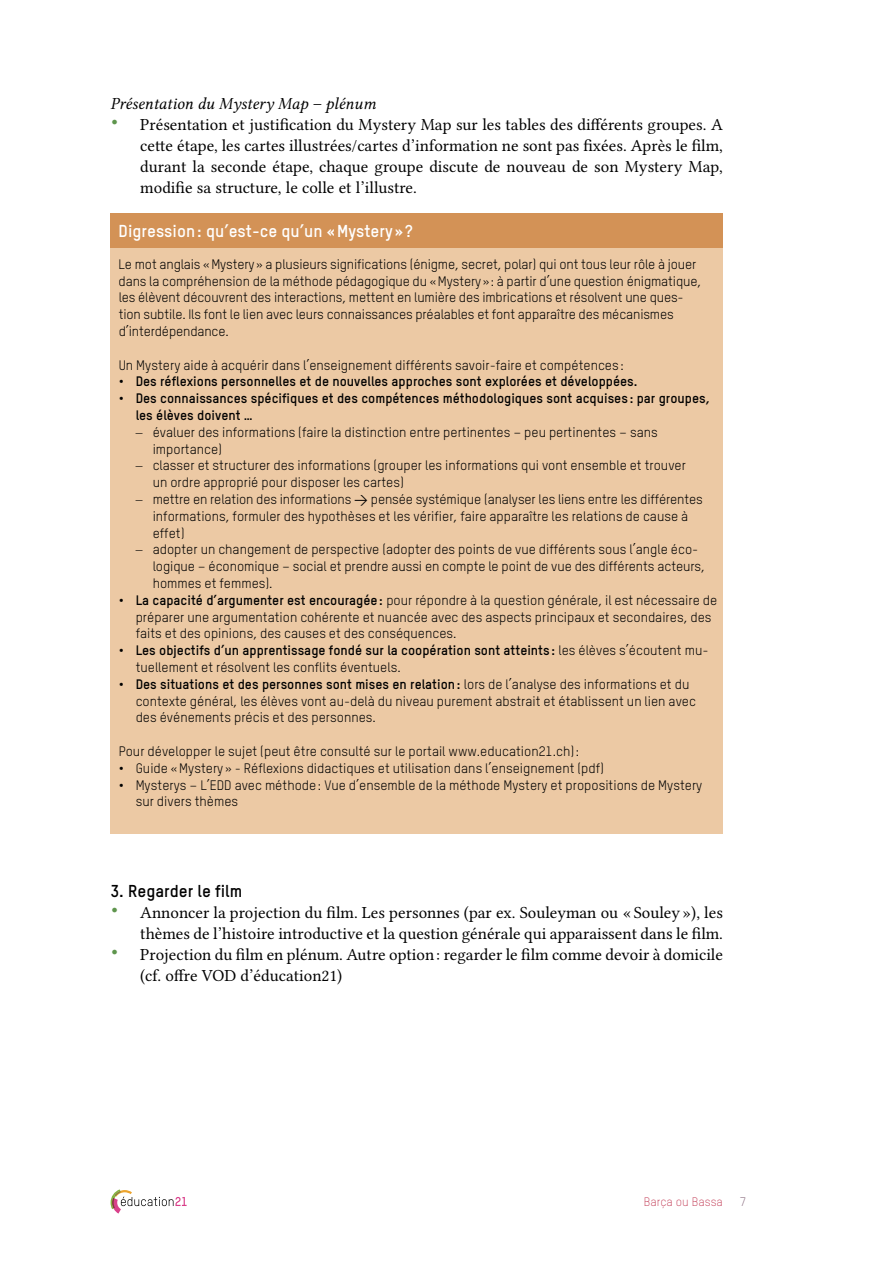
<style>
.page{position:relative;width:893px;height:1263px;background:#fff}
.page>*{position:absolute;margin:0;border:0;box-sizing:border-box;transform-origin:0 0}
.t1{font:16.95px/21px "Lin Libertine O";color:#000;text-align:justify}
.t2{font:700 16.95px "TSTARPRO";color:#fff}
.t3{font:16.95px "Lin Libertine OI";color:#000}
.t4{font:700 16.95px "TSTARPRO";color:#000}
.t5{font:13.5px/16.8px "TSTARPRO";color:#000}
.t6{font:700 13.5px/16.8px "TSTARPRO";color:#000}
.t7{font:300 12px "TSTARPRO";color:#c0344f}
.t8{font:300 12px "TSTARPRO";color:#735066}
.s1{font-family:"TSTARPRO";font-size:22.5px;color:#5e954d}
.s2{font-family:"Bembo"}
.s3{font-family:"DIN"}
.s4{font-weight:700}
.s5{font-weight:400}
</style>
<div class="page">
<svg style="left:111px;top:1189px;width:76px;height:24px"></svg>
<div style="left:111px;top:214px;width:612px;height:34px;background:#d39256"></div>
<div style="left:111px;top:248px;width:612px;height:586px;background:#ecc9a4"></div>
<p class="t3" style="left:111px;top:94px;width:267px">Présentation du Mystery Map – plénum</p>
<p class="t1" style="left:140px;top:112px;width:584px;text-indent:-30px"><span class="s1">•</span> Présentation et justification du Mystery Map sur les tables des différents groupes. A cette étape, les cartes illustrées/cartes d’information ne sont pas fixées. Après le film, durant la seconde étape, chaque groupe discute de nouveau de son Mystery Map, modifie sa structure, le colle et l’illustre.</p>
<p class="t2" style="left:119px;top:221px;width:296px">Digression: qu’est-ce qu’un «Mystery » ?</p>
<p class="t5" style="left:119px;top:255px;width:584px">Le mot anglais «Mystery» a plusieurs significations (énigme, secret, polar) qui ont tous leur rôle à jouer dans la compréhension de la méthode pédagogique du «Mystery»: à partir d’une question énigmatique, les élèvent découvrent des interactions, mettent en lumière des imbrications et résolvent une ques&shy;tion subtile. Ils font le lien avec leurs connaissances préalables et font apparaître des mécanismes d’interdépendance.</p>
<p class="t5" style="left:119px;top:356px;width:507px">Un Mystery aide à acquérir dans l’enseignement différents savoir-faire et compétences :</p>
<p class="t6" style="left:119px;top:373px;width:520px">• Des réflexions personnelles et de nouvelles approches sont explorées et développées.</p>
<p class="t6" style="left:136px;top:390px;width:576px;text-indent:-17px">• Des connaissances spécifiques et des compétences méthodologiques sont acquises : par groupes, les élèves doivent …</p>
<p class="t5" style="left:153px;top:423px;width:507px;text-indent:-17px"><span class="s2">–</span> évaluer des informations (faire la distinction entre pertinentes – peu pertinentes – sans importance)</p>
<p class="t5" style="left:153px;top:457px;width:535px;text-indent:-17px"><span class="s2">–</span> classer et structurer des informations (grouper les informations qui vont ensemble et trouver un ordre approprié pour disposer les cartes)</p>
<p class="t5" style="left:153px;top:491px;width:552px;text-indent:-17px"><span class="s2">–</span> mettre en relation des informations <span class="s3">&gt;</span> pensée systémique (analyser les liens entre les différentes informations, formuler des hypothèses et les vérifier, faire apparaître les relations de cause à effet)</p>
<p class="t5" style="left:153px;top:541px;width:554px;text-indent:-17px"><span class="s2">–</span> adopter un changement de perspective (adopter des points de vue différents sous l’angle éco&shy;logique – économique – social et prendre aussi en compte le point de vue des différents acteurs, hommes et femmes).</p>
<p class="t5" style="left:136px;top:591px;width:583px;text-indent:-17px"><span class="s4">• La capacité d’argumenter est encouragée:</span> pour répondre à la question générale, il est nécessaire de préparer une argumentation cohérente et nuancée avec des aspects principaux et secondaires, des faits et des opinions, des causes et des conséquences.</p>
<p class="t6" style="left:136px;top:642px;width:574px;text-indent:-17px">• Les objectifs d’un apprentissage fondé sur la coopération sont atteints : <span class="s5">les élèves s’écoutent mu&shy;tuellement et résolvent les conflits éventuels.</span></p>
<p class="t5" style="left:136px;top:675px;width:562px;text-indent:-17px"><span class="s4">• Des situations et des personnes sont mises en relation:</span> lors de l’analyse des informations et du contexte général, les élèves vont au-delà du niveau purement abstrait et établissent un lien avec des événements précis et des personnes.</p>
<p class="t5" style="left:119px;top:742px;width:462px">Pour développer le sujet (peut être consulté sur le portail www.education21.ch):</p>
<p class="t5" style="left:119px;top:759px;width:487px"><span class="s4">•</span> Guide «Mystery » - Réflexions didactiques et utilisation dans l’enseignement (pdf)</p>
<p class="t5" style="left:136px;top:776px;width:568px;text-indent:-17px"><span class="s4">•</span> Mysterys – L’EDD avec méthode: Vue d’ensemble de la méthode Mystery et propositions de Mystery sur divers thèmes</p>
<p class="t4" style="left:111px;top:880px;width:133px">3. Regarder le film</p>
<p class="t1" style="left:111px;top:900px;width:614px;text-align:right"><span class="s1">•</span> Annoncer la projection du film. Les personnes (par ex. Souleyman ou « Souley »), les thèmes de l’histoire introductive et la question générale qui apparaissent dans le film.</p>
<p class="t1" style="left:140px;top:942px;width:584px;text-indent:-30px"><span class="s1">•</span> Projection du film en plénum. Autre option : regarder le film comme devoir à domicile (cf. offre VOD d’éducation21)</p>
<p class="t7" style="left:644px;top:1195px;width:81px">Barça ou Bassa</p>
<p class="t8" style="left:740px;top:1195px;width:8px">7</p>
</div>
